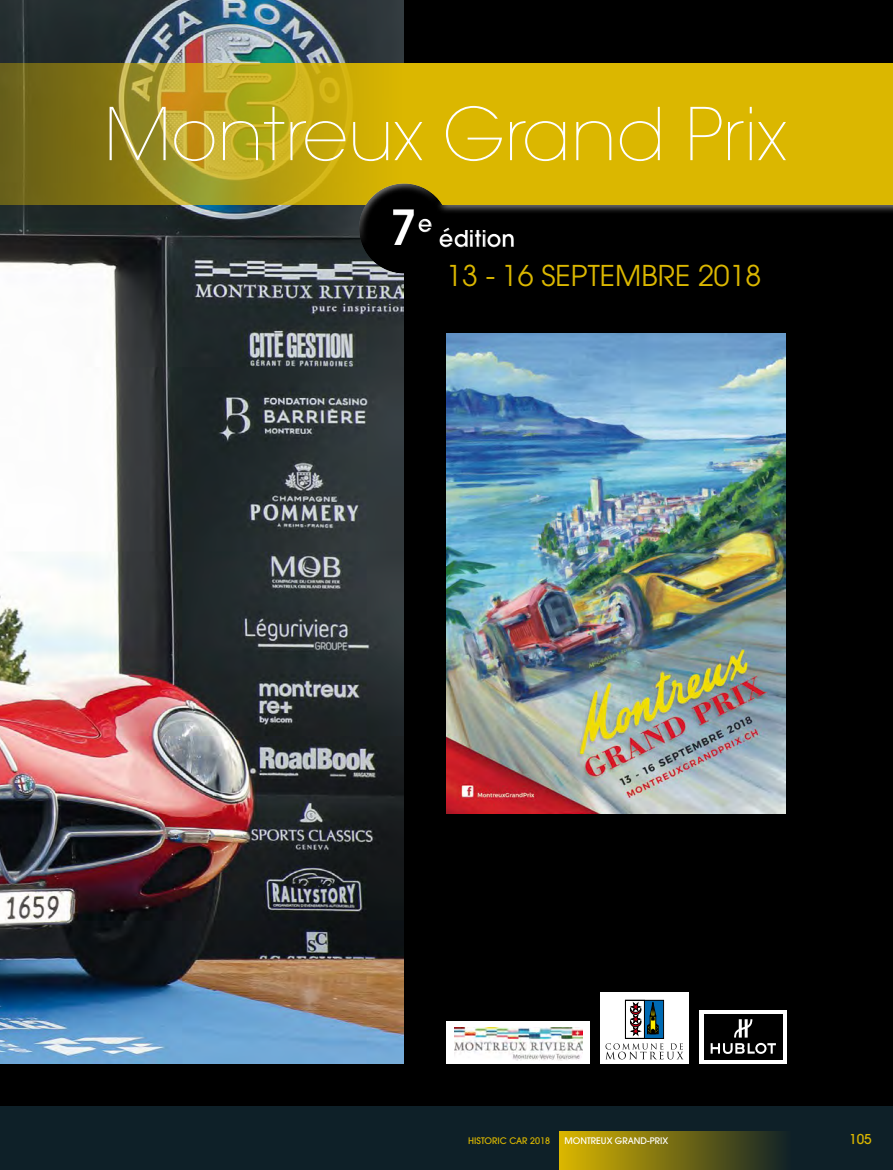
<style>
.page{position:relative;width:893px;height:1170px;background:#fff}
.page>*{position:absolute;margin:0;border:0;box-sizing:border-box;transform-origin:0 0}
.t1{font:200 72px "Avant Garde";color:#fff}
.t2{font:600 48.3px "Avant Garde";color:#fff}
.t3{font:28.5px "Avant Garde";color:#dbb700}
.t4{font:600 22.95px "Avant Garde";color:#fff}
.t5{font:500 13.5px "Avant Garde";color:#dbb700}
.t6{font:500 9px "Avant Garde";color:#fff}
.t7{font:500 9px "Avant Garde";color:#dbb700}
</style>
<div class="page">
<div style="left:0;top:0;width:893px;height:1169px;background:#000"></div>
<div style="left:0;top:1106px;width:893px;height:63px;background:#0e2028"></div>
<div style="left:560px;top:1131px;width:231px;height:38px;background:linear-gradient(to right,#dab600,#102127)"></div>
<img style="left:0;top:0;width:404px;height:1063px">
<div style="left:404px;top:64px;width:489px;height:141px;background:#dbb700"></div>
<svg style="left:0;top:64px;width:404px;height:141px;background:#a79319"></svg>
<div style="left:356px;top:181px;width:537px;height:69px;background:#fff;opacity:.75"></div>
<div style="left:356px;top:195px;width:537px;height:79px;background:#000;opacity:.75"></div>
<div style="left:393px;top:209px;width:122px;height:38px;background:#000"></div>
<img style="left:446px;top:334px;width:340px;height:479px">
<div style="left:600px;top:991px;width:89px;height:72px;background:#fff"></div>
<svg style="left:605px;top:999px;width:78px;height:60px"></svg>
<div style="left:699px;top:1009px;width:88px;height:54px;background:#fff"></div>
<div style="left:704px;top:1013px;width:78px;height:46px;background:#000"></div>
<svg style="left:711px;top:1019px;width:65px;height:34px"></svg>
<div style="left:446px;top:1020px;width:144px;height:43px;background:#fff"></div>
<img style="left:454px;top:1027px;width:129px;height:33px">
<h1 class="t1" style="left:104px;top:92px;width:684px">Montreux Grand Prix</h1>
<h2 class="t2" style="left:391px;top:196px;width:43px">7<sup>e</sup></h2>
<h3 class="t4" style="left:439px;top:223px;width:78px">édition</h3>
<h3 class="t3" style="left:446px;top:258px;width:316px">13 - 16 SEPTEMBRE 2018</h3>
<p class="t7" style="left:468px;top:1134px;width:83px">HISTORIC CAR 2018</p>
<p class="t6" style="left:564px;top:1134px;width:105px">MONTREUX GRAND-PRIX</p>
<h3 class="t5" style="left:849px;top:1131px;width:24px">105</h3>
</div>
